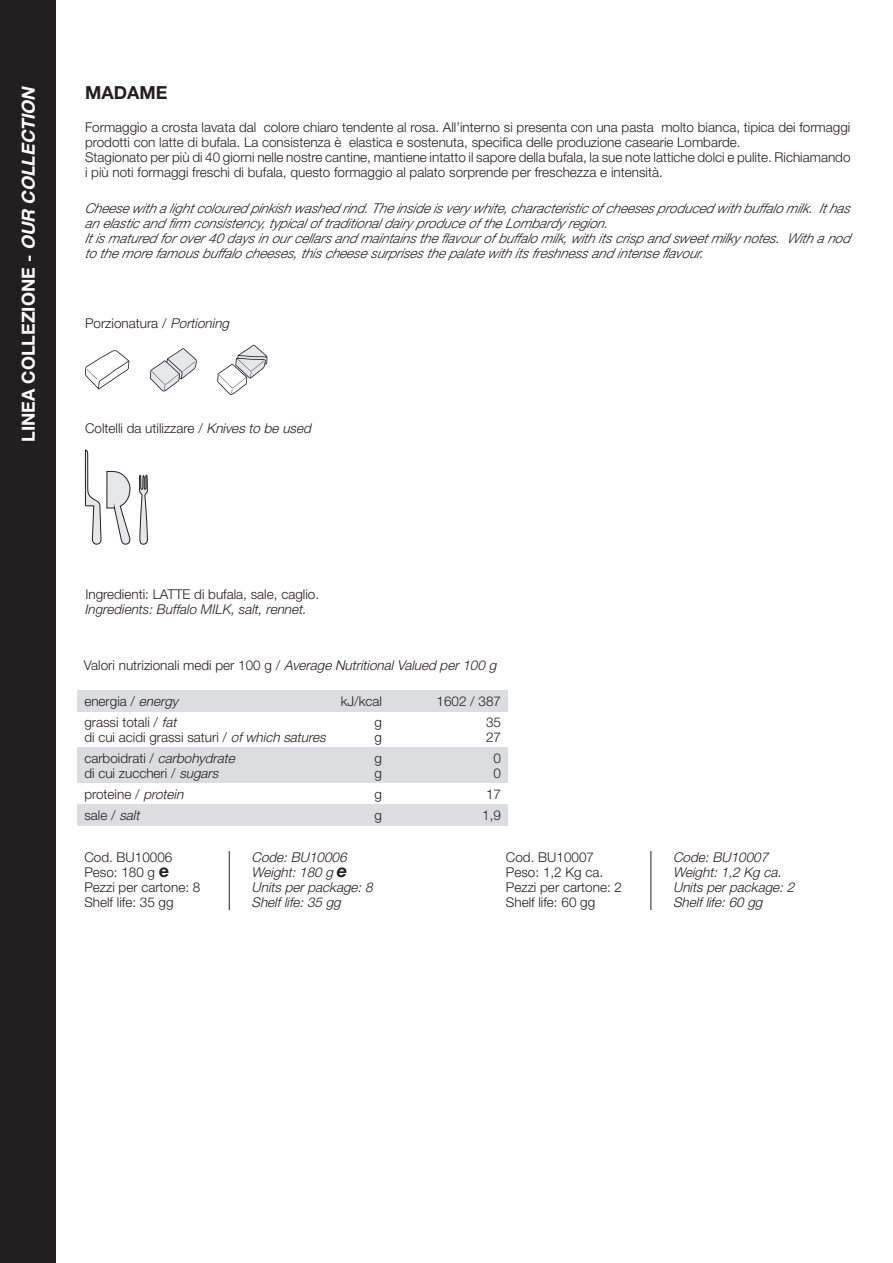
<style>
.page{position:relative;width:893px;height:1263px;background:#fff}
.page>*{position:absolute;margin:0;border:0;box-sizing:border-box;transform-origin:0 0}
.t1{font:700 18px "Helvetica Neue";color:#fff}
.t2{font:700 18px "Helvetica Neue";color:#231f20}
.t3{font:300 13.5px/15px "Helvetica Neue";color:#231f20}
.t4{font:italic 300 13.5px/15px "Helvetica Neue";color:#231f20}
.t5{font:italic 300 13.5px "Helvetica Neue";color:#231f20}
.s1{font-style:italic}
.s2{font-style:normal}
.s3{font-weight:700;font-size:18px}
</style>
<div class="page">
<div style="left:0;top:0;width:55px;height:1263px;background:#231f20"></div>
<svg style="left:150px;top:348px;width:47px;height:43px"></svg>
<svg style="left:217px;top:345px;width:50px;height:50px"></svg>
<svg style="left:139px;top:474px;width:9px;height:71px"></svg>
<svg style="left:85px;top:449px;width:46px;height:96px"></svg>
<svg style="left:85px;top:350px;width:44px;height:39px"></svg>
<div style="left:77px;top:804px;width:431px;height:21px;background:#dcdddf"></div>
<div style="left:77px;top:747px;width:431px;height:36px;background:#dcdddf"></div>
<div style="left:77px;top:690px;width:431px;height:22px;background:#dcdddf"></div>
<hr style="left:229px;top:851px;width:1px;height:59px;background:#231f20">
<hr style="left:650px;top:851px;width:1px;height:59px;background:#231f20">
<h1 class="t1" style="left:17px;top:442px;width:361px;rotate:-90deg">LINEA COLLEZIONE - <span class="s1">OUR COLLECTION</span></h1>
<p class="t2" style="left:85px;top:82px;width:84px">MADAME</p>
<p class="t3" style="left:85px;top:119px;width:767px">Formaggio a crosta lavata dal colore chiaro tendente al rosa. All’interno si presenta con una pasta molto bianca, tipica dei formaggi prodotti con latte di bufala. La consistenza è elastica e sostenuta, specifica delle produzione casearie Lombarde.</p>
<p class="t3" style="left:85px;top:149px;width:767px">Stagionato per più di 40 giorni nelle nostre cantine, mantiene intatto il sapore della bufala, la sue note lattiche dolci e pulite. Richiamando i più noti formaggi freschi di bufala, questo formaggio al palato sorprende per freschezza e intensità.</p>
<p class="t4" style="left:85px;top:200px;width:770px">Cheese with a lightcoloured pinkish washed rind.The inside is very white, characteristic of cheeses produced with buffalo milk. Ithas an elastic and firm consistency, typicalof traditionaldairy produce of the Lombardy region.</p>
<p class="t4" style="left:85px;top:230px;width:770px">Itis matured forover40 days in ourcellars and maintains the flavourof buffalo milk, with its crisp and sweetmilky notes. With a nod to the more famous buffalo cheeses, this cheese surprises the palate with its freshness and intense flavour.</p>
<p class="t3" style="left:85px;top:315px;width:149px">Porzionatura / <span class="s1">Portioning</span></p>
<p class="t3" style="left:85px;top:421px;width:231px">Coltelli da utilizzare / <span class="s1">Knives to be used</span></p>
<p class="t3" style="left:85px;top:586px;width:235px">Ingredienti: LATTE di bufala, sale, caglio.</p>
<p class="t4" style="left:85px;top:601px;width:223px">Ingredients: Buffalo MILK, salt, rennet.</p>
<p class="t5" style="left:84px;top:657px;width:417px"><span class="s2">Va l o r i n u t r i z i o n a l i m e d i p e r 1 0 0 g /</span> Average NutritionalValued per100 g</p>
<p class="t3" style="left:84px;top:693px;width:95px">energia / <span class="s1">energy</span></p>
<p class="t3" style="left:341px;top:693px;width:43px">kJ/kcal</p>
<p class="t3" style="left:436px;top:693px;width:66px">1602 / 387</p>
<p class="t3" style="left:84px;top:714px;width:97px">grassi totali / <span class="s1">fat</span></p>
<p class="t3" style="left:374px;top:714px;width:9px">g</p>
<p class="t3" style="left:486px;top:714px;width:17px">35</p>
<p class="t3" style="left:84px;top:729px;width:246px">di cui acidi grassi saturi / <span class="s1">ofwhich satures</span></p>
<p class="t3" style="left:374px;top:729px;width:9px">g</p>
<p class="t3" style="left:486px;top:729px;width:17px">27</p>
<p class="t3" style="left:84px;top:750px;width:155px">carboidrati / <span class="s1">carbohydrate</span></p>
<p class="t3" style="left:374px;top:750px;width:9px">g</p>
<p class="t3" style="left:494px;top:750px;width:9px">0</p>
<p class="t3" style="left:84px;top:765px;width:139px">di cui zuccheri / <span class="s1">sugars</span></p>
<p class="t3" style="left:374px;top:765px;width:9px">g</p>
<p class="t3" style="left:494px;top:765px;width:9px">0</p>
<p class="t3" style="left:84px;top:786px;width:104px">proteine / <span class="s1">protein</span></p>
<p class="t3" style="left:374px;top:786px;width:9px">g</p>
<p class="t3" style="left:486px;top:786px;width:17px">17</p>
<p class="t3" style="left:84px;top:807px;width:60px">sale / <span class="s1">salt</span></p>
<p class="t3" style="left:374px;top:807px;width:9px">g</p>
<p class="t3" style="left:482px;top:807px;width:20px">1,9</p>
<p class="t3" style="left:84px;top:849px;width:90px">Cod. BU10006</p>
<p class="t3" style="left:84px;top:864px;width:86px">Peso: 180 g <span class="s3">e</span></p>
<p class="t3" style="left:84px;top:879px;width:118px">Pezzi per cartone: 8</p>
<p class="t3" style="left:84px;top:894px;width:91px">Shelf life: 35 gg</p>
<p class="t5" style="left:252px;top:848px;width:100px">Code:BU10006</p>
<p class="t5" style="left:252px;top:863px;width:97px">Weight:180 g <span class="s3">e</span></p>
<p class="t5" style="left:252px;top:878px;width:126px">Units perpackage:8</p>
<p class="t5" style="left:252px;top:893px;width:94px">Shelflife:35 gg</p>
<p class="t3" style="left:506px;top:849px;width:90px">Cod. BU10007</p>
<p class="t3" style="left:506px;top:864px;width:99px">Peso: 1,2 Kg ca.</p>
<p class="t3" style="left:506px;top:879px;width:118px">Pezzi per cartone: 2</p>
<p class="t3" style="left:506px;top:894px;width:91px">Shelf life: 60 gg</p>
<p class="t5" style="left:673px;top:848px;width:100px">Code:BU10007</p>
<p class="t5" style="left:673px;top:863px;width:113px">Weight:1,2 Kg ca.</p>
<p class="t5" style="left:673px;top:878px;width:126px">Units perpackage:2</p>
<p class="t5" style="left:673px;top:893px;width:94px">Shelflife:60 gg</p>
</div>
